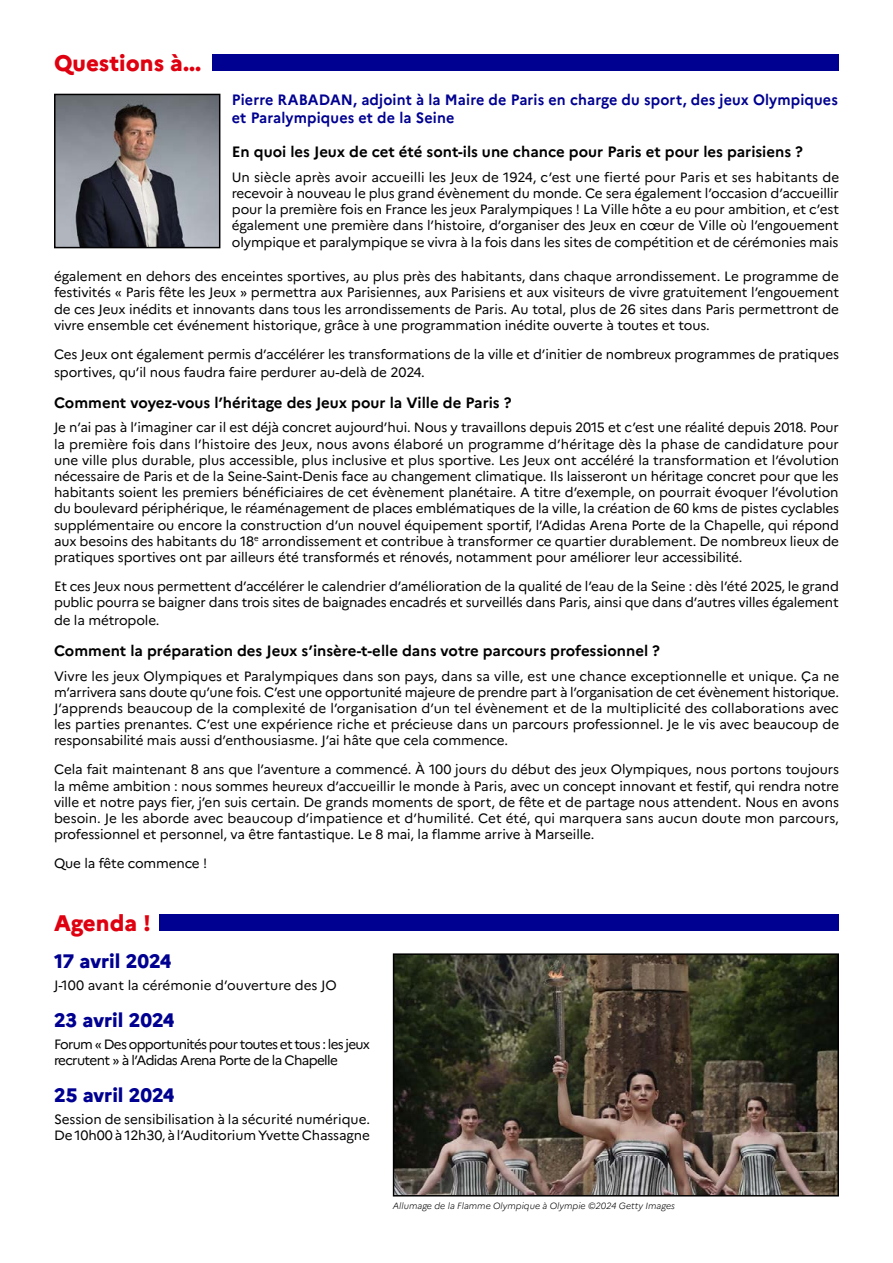
<style>
.page{position:relative;width:893px;height:1263px;background:#fff}
.page>*{position:absolute;margin:0;border:0;box-sizing:border-box;transform-origin:0 0}
.t1{font:800 22.5px "Marianne";color:#df0110}
.t2{font:800 19.5px "Marianne";color:#000091}
.t3{font:700 15px "Marianne";color:#000}
.t4{font:700 15px/18px "Marianne";letter-spacing:.01em;color:#000091;scale:.96 1}
.t5{font:13.5px/16.2px "Marianne";letter-spacing:-.01em;color:#000;text-align:justify}
.t6{font:13.5px/16px "Marianne";letter-spacing:-.01em;color:#020203}
.t7{font:13.5px/16px "Marianne";letter-spacing:-.05em;color:#020203}
.t8{font:italic 300 9px "Marianne";color:#000}
</style>
<div class="page">
<div style="left:160px;top:914px;width:679px;height:16px;background:#000091"></div>
<div style="left:212px;top:54px;width:627px;height:17px;background:#000091"></div>
<img style="left:57px;top:97px;width:160px;height:148px">
<div style="left:54px;top:94px;width:166px;height:154px;border:2px solid #000"></div>
<img style="left:396px;top:956px;width:440px;height:237px">
<div style="left:393px;top:953px;width:446px;height:243px;border:2px solid #000"></div>
<h1 class="t1" style="left:54px;top:49px;width:149px">Questions à...</h1>
<p class="t4" style="left:232px;top:91px;width:633px">Pierre RABADAN, adjoint à la Maire de Paris en charge du sport, des jeux Olympiques et Paralympiques et de la Seine</p>
<p class="t3" style="left:232px;top:143px;width:573px">En quoi les Jeux de cet été sont-ils une chance pour Paris et pour les parisiens ?</p>
<p class="t5" style="left:232px;top:169px;width:609px">Un siècle après avoir accueilli les Jeux de 1924, c’est une fierté pour Paris et ses habitants de recevoir à nouveau le plus grand évènement du monde. Ce sera également l’occasion d’accueillir pour la première fois en France les jeux Paralympiques ! La Ville hôte a eu pour ambition, et c’est également une première dans l’histoire, d’organiser des Jeux en cœur de Ville où l’engouement olympique et paralympique se vivra à la fois dans les sites de compétition et de cérémonies mais</p>
<p class="t5" style="left:54px;top:268px;width:787px">également en dehors des enceintes sportives, au plus près des habitants, dans chaque arrondissement. Le programme de festivités « Paris fête les Jeux » permettra aux Parisiennes, aux Parisiens et aux visiteurs de vivre gratuitement l’engouement de ces Jeux inédits et innovants dans tous les arrondissements de Paris. Au total, plus de 26 sites dans Paris permettront de vivre ensemble cet événement historique, grâce à une programmation inédite ouverte à toutes et tous.</p>
<p class="t5" style="left:54px;top:345px;width:786px;line-height:18px">Ces Jeux ont également permis d’accélérer les transformations de la ville et d’initier de nombreux programmes de pratiques sportives, qu’il nous faudra faire perdurer au-delà de 2024.</p>
<p class="t3" style="left:54px;top:393px;width:459px">Comment voyez-vous l’héritage des Jeux pour la Ville de Paris ?</p>
<p class="t5" style="left:54px;top:419px;width:787px">Je n’ai pas à l’imaginer car il est déjà concret aujourd’hui. Nous y travaillons depuis 2015 et c’est une réalité depuis 2018. Pour la première fois dans l’histoire des Jeux, nous avons élaboré un programme d’héritage dès la phase de candidature pour une ville plus durable, plus accessible, plus inclusive et plus sportive. Les Jeux ont accéléré la transformation et l’évolution nécessaire de Paris et de la Seine-Saint-Denis face au changement climatique. Ils laisseront un héritage concret pour que les habitants soient les premiers bénéficiaires de cet évènement planétaire. A titre d’exemple, on pourrait évoquer l’évolution du boulevard périphérique, le réaménagement de places emblématiques de la ville, la création de 60 kms de pistes cyclables supplémentaire ou encore la construction d’un nouvel équipement sportif, l’Adidas Arena Porte de la Chapelle, qui répond aux besoins des habitants du 18<sup>e</sup> arrondissement et contribue à transformer ce quartier durablement. De nombreux lieux de pratiques sportives ont par ailleurs été transformés et rénovés, notamment pour améliorer leur accessibilité.</p>
<p class="t5" style="left:54px;top:578px;width:786px">Et ces Jeux nous permettent d’accélérer le calendrier d’amélioration de la qualité de l’eau de la Seine : dès l’été 2025, le grand public pourra se baigner dans trois sites de baignades encadrés et surveillés dans Paris, ainsi que dans d’autres villes également</p>
<p class="t5" style="left:54px;top:612px;width:107px">de la métropole.</p>
<p class="t3" style="left:54px;top:641px;width:607px">Comment la préparation des Jeux s’insère-t-elle dans votre parcours professionnel ?</p>
<p class="t5" style="left:54px;top:668px;width:787px">Vivre les jeux Olympiques et Paralympiques dans son pays, dans sa ville, est une chance exceptionnelle et unique. Ça ne m’arrivera sans doute qu’une fois. C’est une opportunité majeure de prendre part à l’organisation de cet évènement historique.<br>J’apprends beaucoup de la complexité de l’organisation d’un tel évènement et de la multiplicité des collaborations avec les parties prenantes. C’est une expérience riche et précieuse dans un parcours professionnel. Je le vis avec beaucoup de responsabilité mais aussi d’enthousiasme. J’ai hâte que cela commence.</p>
<p class="t5" style="left:54px;top:761px;width:787px">Cela fait maintenant 8 ans que l’aventure a commencé. À 100 jours du début des jeux Olympiques, nous portons toujours la même ambition : nous sommes heureux d’accueillir le monde à Paris, avec un concept innovant et festif, qui rendra notre ville et notre pays fier, j’en suis certain. De grands moments de sport, de fête et de partage nous attendent. Nous en avons besoin. Je les aborde avec beaucoup d’impatience et d’humilité. Cet été, qui marquera sans aucun doute mon parcours, professionnel et personnel, va être fantastique. Le 8 mai, la flamme arrive à Marseille.</p>
<p class="t5" style="left:54px;top:855px;width:155px">Que la fête commence !</p>
<h1 class="t1" style="left:54px;top:909px;width:99px">Agenda !</h1>
<h2 class="t2" style="left:54px;top:949px;width:119px">17 avril 2024</h2>
<p class="t6" style="left:54px;top:977px;width:284px">J-100 avant la cérémonie d’ouverture des JO</p>
<h2 class="t2" style="left:54px;top:1008px;width:122px">23 avril 2024</h2>
<p class="t7" style="left:54px;top:1036px;width:318px">Forum « Des opportunités pour toutes et tous : les jeux recrutent » à l’Adidas Arena Porte de la Chapelle</p>
<h2 class="t2" style="left:54px;top:1083px;width:122px">25 avril 2024</h2>
<p class="t6" style="left:54px;top:1111px;width:318px">Session de sensibilisation à la sécurité numérique.<br>De 10h00 à 12h30, à l’Auditorium Yvette Chassagne</p>
<p class="t8" style="left:393px;top:1200px;width:284px">Allumage de la Flamme Olympique à Olympie ©2024 Getty Images</p>
</div>
